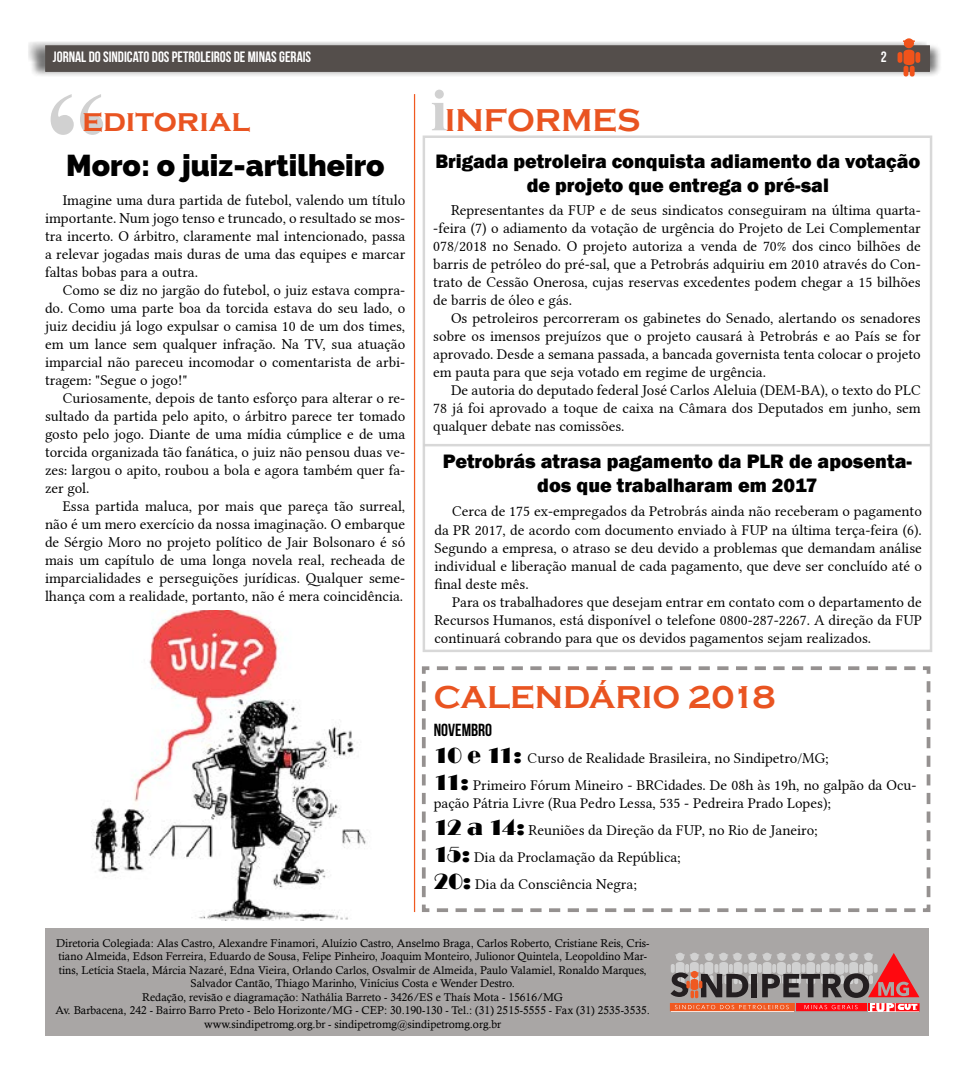
<style>
.page{position:relative;width:975px;height:1081px;background:#fff}
.page>*{position:absolute;margin:0;border:0;box-sizing:border-box;transform-origin:0 0}
.t1{font:700 125px "Times New Roman";color:#d1d1d1}
.t2{font:700 32.5px "Copperplate Gothic";color:#e95421}
.t3{font:900 30px "Raleway";color:#000}
.t4{font:800 20px/24px "Franklin Gothic";color:#000;text-align:center}
.t5{font:700 17.5px "Bebas Neue";color:#000}
.t6{font:15px/18px "Linux Libertine G";color:#000;text-align:justify}
.t7{font:700 15px "Bebas Neue";color:#fff}
.t8{font:11.25px/13.5px "Calisto";color:#000;text-align:center}
.s1{font-family:"Times New Roman";font-size:60px;color:#d1d1d1}
.s2{font-family:"Broadway";font-size:22.5px}
</style>
<div class="page">
<div style="left:30px;top:43px;width:912px;height:34px;background:#000;opacity:.97"></div>
<svg style="left:30px;top:43px;width:894px;height:17px;background:#d1d1d1"></svg>
<div style="left:45px;top:45px;width:884px;height:27px;background:#544e4b;border:1px solid #544e4b"></div>
<svg style="left:897px;top:38px;width:23px;height:39px"></svg>
<div style="left:422px;top:135px;width:510px;height:517px;border:2px solid #d1d1d1"></div>
<div style="left:45px;top:928px;width:884px;height:108px;background:#a9a6a5"></div>
<div style="left:763px;top:952px;width:8px;height:9px;background:#afacab;border-radius:50%"></div>
<div style="left:777px;top:952px;width:8px;height:9px;background:#afadac;border-radius:50%"></div>
<div style="left:792px;top:952px;width:8px;height:9px;background:#afadac;border-radius:50%"></div>
<div style="left:806px;top:952px;width:8px;height:9px;background:#afadac;border-radius:50%"></div>
<div style="left:821px;top:952px;width:8px;height:9px;background:#afadac;border-radius:50%"></div>
<div style="left:835px;top:952px;width:8px;height:9px;background:#afadac;border-radius:50%"></div>
<div style="left:849px;top:952px;width:8px;height:9px;background:#afadac;border-radius:50%"></div>
<div style="left:864px;top:952px;width:8px;height:9px;background:#afadac;border-radius:50%"></div>
<div style="left:676px;top:952px;width:8px;height:9px;background:#afacab;border-radius:50%"></div>
<div style="left:690px;top:952px;width:8px;height:9px;background:#afadac;border-radius:50%"></div>
<div style="left:705px;top:952px;width:8px;height:9px;background:#afadac;border-radius:50%"></div>
<div style="left:719px;top:952px;width:8px;height:9px;background:#afadac;border-radius:50%"></div>
<div style="left:733px;top:952px;width:8px;height:9px;background:#afadac;border-radius:50%"></div>
<div style="left:748px;top:952px;width:8px;height:9px;background:#afacac;border-radius:50%"></div>
<svg style="left:670px;top:953px;width:250px;height:58px"></svg>
<hr style="left:414px;top:94px;width:1px;height:818px;background:#f05921">
<svg style="left:421px;top:666px;width:510px;height:246px"></svg>
<hr style="left:423px;top:444px;width:506px;height:2px;background:#d1d1d1">
<img style="left:91px;top:611px;width:275px;height:309px">
<p class="t7" style="left:53px;top:49px;width:260px">JORNAL DO SINDICATO DOS PETROLEIROS DE MINAS GERAIS</p>
<p class="t7" style="left:880px;top:48px;width:7px">2</p>
<h1 class="t1" style="left:46px;top:47px;width:64px">“</h1>
<h2 class="t2" style="left:82px;top:102px;width:169px">editorial</h2>
<h3 class="t3" style="left:66px;top:148px;width:320px">Moro: o juiz-artilheiro</h3>
<p class="t6" style="left:45px;top:191px;width:362px;text-indent:18px">Imagine uma dura partida de futebol, valendo um título importante. Num jogo tenso e truncado, o resultado se mos&shy;tra incerto. O árbitro, claramente mal intencionado, passa a relevar jogadas mais duras de uma das equipes e marcar faltas bobas para a outra.</p>
<p class="t6" style="left:45px;top:281px;width:362px;text-indent:18px">Como se diz no jargão do futebol, o juiz estava compra&shy;do. Como uma parte boa da torcida estava do seu lado, o juiz decidiu já logo expulsar o camisa 10 de um dos times, em um lance sem qualquer infração. Na TV, sua atuação imparcial não pareceu incomodar o comentarista de arbi&shy;tragem: "Segue o jogo!"</p>
<p class="t6" style="left:45px;top:389px;width:362px;text-indent:18px">Curiosamente, depois de tanto esforço para alterar o re&shy;sultado da partida pelo apito, o árbitro parece ter tomado gosto pelo jogo. Diante de uma mídia cúmplice e de uma torcida organizada tão fanática, o juiz não pensou duas ve&shy;zes: largou o apito, roubou a bola e agora também quer fa&shy;zer gol.</p>
<p class="t6" style="left:45px;top:497px;width:362px;text-indent:18px">Essa partida maluca, por mais que pareça tão surreal, não é um mero exercício da nossa imaginação. O embarque de Sérgio Moro no projeto político de Jair Bolsonaro é só mais um capítulo de uma longa novela real, recheada de imparcialidades e perseguições jurídicas. Qualquer seme&shy;lhança com a realidade, portanto, não é mera coincidência.</p>
<h2 class="t2" style="left:430px;top:102px;width:211px"><span class="s1">i</span>INFORMES</h2>
<h3 class="t4" style="left:435px;top:149px;width:486px">Brigada petroleira conquista adiamento da votação de projeto que entrega o pré-sal</h3>
<p class="t6" style="left:433px;top:201px;width:489px;text-indent:18px">Representantes da FUP e de seus sindicatos conseguiram na última quarta--feira (7) o adiamento da votação de urgência do Projeto de Lei Complementar 078/2018 no Senado. O projeto autoriza a venda de 70% dos cinco bilhões de barris de petróleo do pré-sal, que a Petrobrás adquiriu em 2010 através do Con&shy;trato de Cessão Onerosa, cujas reservas excedentes podem chegar a 15 bilhões de barris de óleo e gás.</p>
<p class="t6" style="left:433px;top:309px;width:489px;text-indent:18px">Os petroleiros percorreram os gabinetes do Senado, alertando os senadores sobre os imensos prejuízos que o projeto causará à Petrobrás e ao País se for aprovado. Desde a semana passada, a bancada governista tenta colocar o projeto em pauta para que seja votado em regime de urgência.</p>
<p class="t6" style="left:433px;top:381px;width:489px;text-indent:18px">De autoria do deputado federal José Carlos Aleluia (DEM-BA), o texto do PLC 78 já foi aprovado a toque de caixa na Câmara dos Deputados em junho, sem qualquer debate nas comissões.</p>
<h3 class="t4" style="left:443px;top:449px;width:470px">Petrobrás atrasa pagamento da PLR de aposenta&shy;dos que trabalharam em 2017</h3>
<p class="t6" style="left:434px;top:502px;width:489px;text-indent:18px">Cerca de 175 ex-empregados da Petrobrás ainda não receberam o pagamento da PR 2017, de acordo com documento enviado à FUP na última terça-feira (6).<br>Segundo a empresa, o atraso se deu devido a problemas que demandam análise individual e liberação manual de cada pagamento, que deve ser concluído até o final deste mês.</p>
<p class="t6" style="left:434px;top:592px;width:489px;text-indent:18px">Para os trabalhadores que desejam entrar em contato com o departamento de Recursos Humanos, está disponível o telefone 0800-287-2267. A direção da FUP continuará cobrando para que os devidos pagamentos sejam realizados.</p>
<h2 class="t2" style="left:434px;top:679px;width:343px">CALENDÁRIO 2018</h2>
<p class="t5" style="left:434px;top:720px;width:60px">NOVEMBRO</p>
<p class="t6" style="left:434px;top:745px;width:484px;line-height:27px"><span class="s2">10 e 11:</span> Curso de Realidade Brasileira, no Sindipetro/MG;<br><span class="s2">11:</span> Primeiro Fórum Mineiro - BRCidades. De 08h às 19h, no galpão da Ocu-</p>
<p class="t6" style="left:434px;top:790px;width:399px;line-height:27px;text-align:left">pação Pátria Livre (Rua Pedro Lessa, 535 - Pedreira Prado Lopes); <span class="s2">12 a 14:</span> Reuniões da Direção da FUP, no Rio de Janeiro; <span class="s2">15:</span> Dia da Proclamação da República;<br><span class="s2">20:</span> Dia da Consciência Negra;</p>
<p class="t8" style="left:55px;top:936px;width:596px">Diretoria Colegiada: Alas Castro, Alexandre Finamori, Aluízio Castro, Anselmo Braga, Carlos Roberto, Cristiane Reis, Cris&shy;tiano Almeida, Edson Ferreira, Eduardo de Sousa, Felipe Pinheiro, Joaquim Monteiro, Julionor Quintela, Leopoldino Mar&shy;tins, Letícia Staela, Márcia Nazaré, Edna Vieira, Orlando Carlos, Osvalmir de Almeida, Paulo Valamiel, Ronaldo Marques, Salvador Cantão, Thiago Marinho, Vinícius Costa e Wender Destro.<br>Redação, revisão e diagramação: Nathália Barreto - 3426/ES e Thaís Mota - 15616/MG<br>Av. Barbacena, 242 - Bairro Barro Preto - Belo Horizonte/MG - CEP: 30.190-130 - Tel.: (31) 2515-5555 - Fax (31) 2535-3535. www.sindipetromg.org.br - sindipetromg@sindipetromg.org.br</p>
</div>
